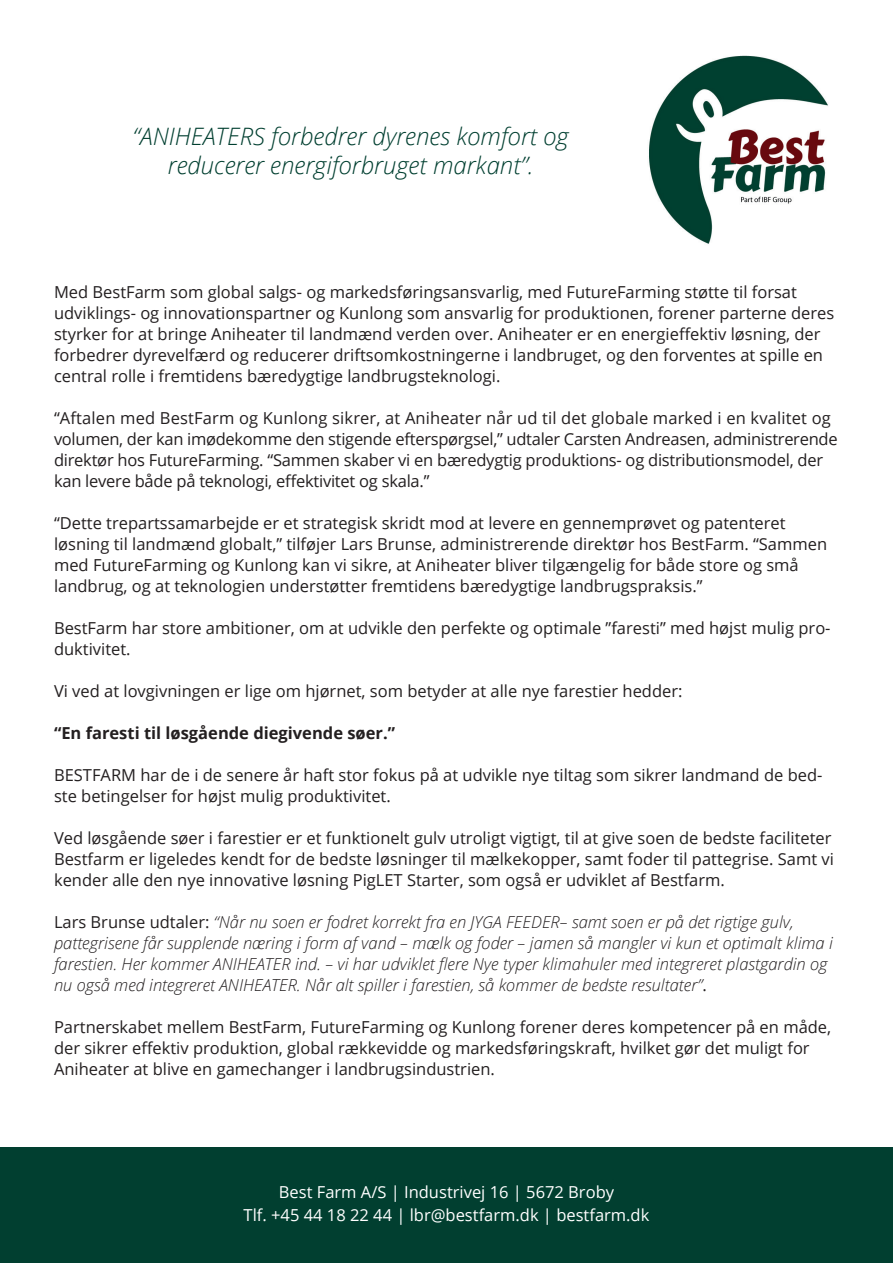
<style>
.page{position:relative;width:893px;height:1263px;background:#fff}
.page>*{position:absolute;margin:0;border:0;box-sizing:border-box;transform-origin:0 0}
.t1{font:italic 300 24px/28.5px "Open Sans";color:#013f30;text-align:center}
.t2{font:16.5px/21px "Open Sans";color:#231f20}
.t3{font:italic 300 16.5px/21px "Open Sans";color:#231f20}
.t4{font:16.5px/22.5px "Open Sans";color:#fff;text-align:center}
.t5{font:700 16.5px "Open Sans";color:#231f20}
.s1{font-weight:400;font-style:normal}
</style>
<div class="page">
<div style="left:0;top:1147px;width:893px;height:116px;background:#013f30"></div>
<img style="left:649px;top:55px;width:179px;height:189px">
<h1 class="t1" style="left:133px;top:121px;width:437px">“ANIHEATERS forbedrer dyrenes komfort og reducerer energiforbruget markant”.</h1>
<p class="t2" style="left:54px;top:281px;width:782px">Med BestFarm som global salgs- og markedsføringsansvarlig, med FutureFarming støtte til forsat udviklings- og innovationspartner og Kunlong som ansvarlig for produktionen, forener parterne deres styrker for at bringe Aniheater til landmænd verden over. Aniheater er en energieffektiv løsning, der forbedrer dyrevelfærd og reducerer driftsomkostningerne i landbruget, og den forventes at spille en central rolle i fremtidens bæredygtige landbrugsteknologi.</p>
<p class="t2" style="left:54px;top:407px;width:785px">“Aftalen med BestFarm og Kunlong sikrer, at Aniheater når ud til det globale marked i en kvalitet og volumen, der kan imødekomme den stigende efterspørgsel,” udtaler Carsten Andreasen, administrerende direktør hos FutureFarming. “Sammen skaber vi en bæredygtig produktions- og distributionsmodel, der kan levere både på teknologi, effektivitet og skala.”</p>
<p class="t2" style="left:54px;top:512px;width:775px">“Dette trepartssamarbejde er et strategisk skridt mod at levere en gennemprøvet og patenteret løsning til landmænd globalt,” tilføjer Lars Brunse, administrerende direktør hos BestFarm. “Sammen med FutureFarming og Kunlong kan vi sikre, at Aniheater bliver tilgængelig for både store og små landbrug, og at teknologien understøtter fremtidens bæredygtige landbrugspraksis.”</p>
<p class="t2" style="left:54px;top:617px;width:778px">BestFarm har store ambitioner, om at udvikle den perfekte og optimale ”faresti” med højst mulig pro&shy;duktivitet.</p>
<p class="t2" style="left:54px;top:680px;width:630px">Vi ved at lovgivningen er lige om hjørnet, som betyder at alle nye farestier hedder:</p>
<p class="t5" style="left:54px;top:722px;width:343px">“En faresti til løsgående diegivende søer.”</p>
<p class="t2" style="left:54px;top:764px;width:770px">BESTFARM har de i de senere år haft stor fokus på at udvikle nye tiltag som sikrer landmand de bed&shy;ste betingelser for højst mulig produktivitet.</p>
<p class="t2" style="left:54px;top:827px;width:781px">Ved løsgående søer i farestier er et funktionelt gulv utroligt vigtigt, til at give soen de bedste faciliteter<br>Bestfarm er ligeledes kendt for de bedste løsninger til mælkekopper, samt foder til pattegrise. Samt vi kender alle den nye innovative løsning PigLET Starter, som også er udviklet af Bestfarm.</p>
<p class="t3" style="left:54px;top:911px;width:780px"><span class="s1">Lars Brunse udtaler:</span> “Når nu soen er fodret korrekt fra en JYGA FEEDER– samt soen er på det rigtige gulv, pattegrisene får supplende næring i form af vand – mælk og foder – jamen så mangler vi kun et optimalt klima i farestien. Her kommer ANIHEATER ind. – vi har udviklet flere Nye typer klimahuler med integreret plastgardin og nu også med integreret ANIHEATER. Når alt spiller i farestien, så kommer de bedste resultater”<span class="s1">.</span></p>
<p class="t2" style="left:54px;top:1016px;width:779px">Partnerskabet mellem BestFarm, FutureFarming og Kunlong forener deres kompetencer på en måde, der sikrer effektiv produktion, global rækkevidde og markedsføringskraft, hvilket gør det muligt for<br>Aniheater at blive en gamechanger i landbrugsindustrien.</p>
<p class="t4" style="left:244px;top:1180px;width:407px">Best Farm A/S | Industrivej 16 | 5672 Broby<br>Tlf. +45 44 18 22 44 | lbr@bestfarm.dk | bestfarm.dk</p>
</div>
